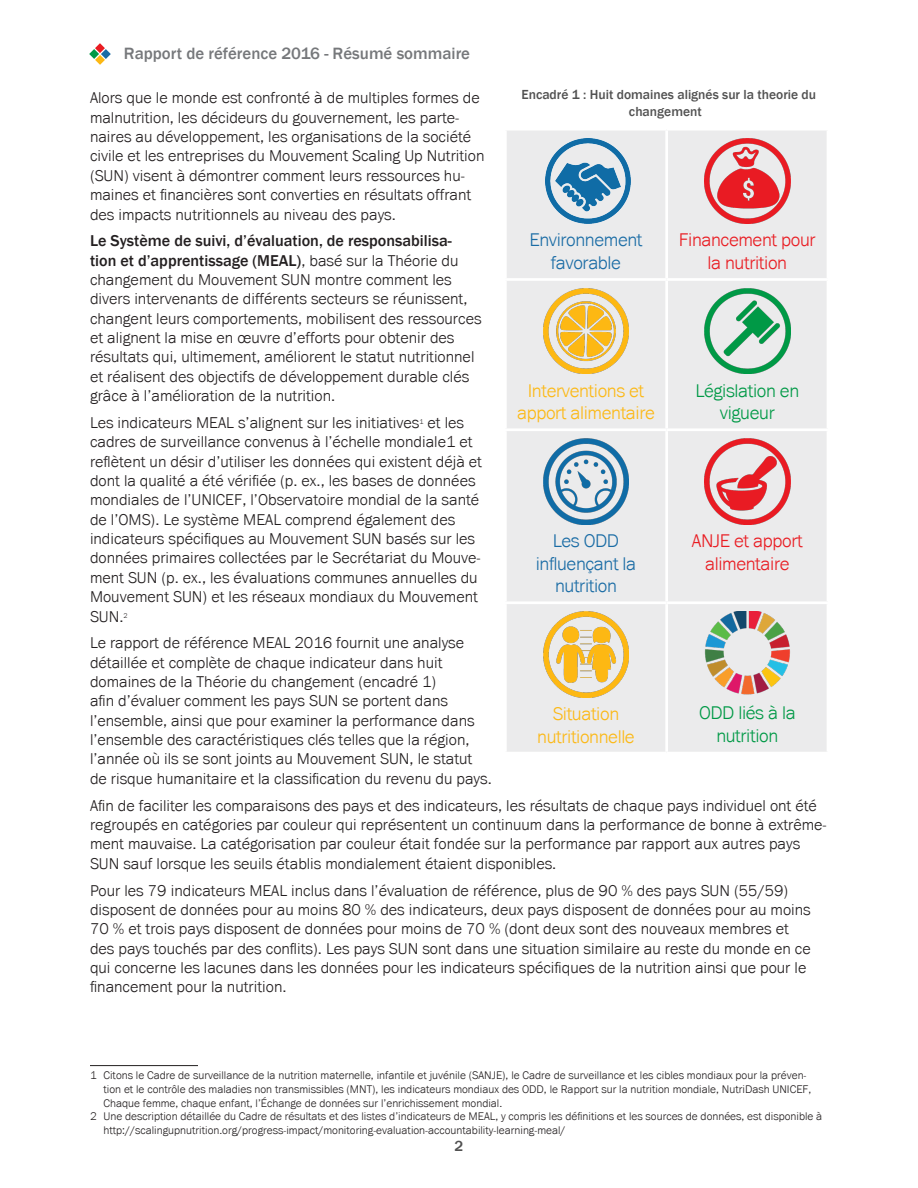
<style>
.page{position:relative;width:918px;height:1188px;background:#fff}
.page>*{position:absolute;margin:0;border:0;box-sizing:border-box;transform-origin:0 0}
.Paragraph_Style_1{font:300 18.9px/22.6px "Franklin Gothic URW";letter-spacing:-.02em;color:#fcb814;text-align:center}
.Paragraph_Style_1-2{font:300 18.9px/22.6px "Franklin Gothic URW";letter-spacing:-.02em;color:#e91c22;text-align:center}
.Paragraph_Style_1-3{font:300 18.9px/22.6px "Franklin Gothic URW";letter-spacing:-.02em;color:#009946;text-align:center}
.Paragraph_Style_1-4{font:300 18.9px/22.6px "Franklin Gothic URW";letter-spacing:-.02em;color:#1a6ca5;text-align:center}
.Heading_3{font:300 18.9px/22.6px "Franklin Gothic URW";letter-spacing:-.02em;color:#1a6ca5;text-align:center}
.t1{font:500 16.8px "Franklin Gothic";color:#76787b}
.t2{font:300 16.2px/19.4px "Franklin Gothic URW";color:#231f20}
.t3{font:500 15px "Franklin Gothic";color:#515151}
.t4{font:500 13.5px/16.2px "Franklin Gothic";color:#515151;text-align:center}
.Legends{font:300 11.4px/13.6px "Franklin Gothic URW";color:#231f20}
.t5{font:300 7.05px "Franklin Gothic URW";color:#231f20}
.s1{font-family:"Franklin Gothic";font-weight:500}
</style>
<div class="page">
<svg style="left:89px;top:43px;width:22px;height:22px"></svg>
<hr style="left:90px;top:1065px;width:108px;height:1px;background:#231f20">
<div style="left:507px;top:131px;width:320px;height:621px;background:#ebebec"></div>
<hr style="left:665px;top:131px;width:3px;height:147px;background:#fff">
<hr style="left:504px;top:278px;width:163px;height:3px;background:#fff">
<hr style="left:667px;top:278px;width:162px;height:3px;background:#fff">
<hr style="left:665px;top:281px;width:3px;height:147px;background:#fff">
<hr style="left:504px;top:428px;width:163px;height:3px;background:#fff">
<hr style="left:667px;top:428px;width:162px;height:3px;background:#fff">
<hr style="left:665px;top:431px;width:3px;height:170px;background:#fff">
<hr style="left:504px;top:601px;width:163px;height:3px;background:#fff">
<hr style="left:667px;top:601px;width:162px;height:3px;background:#fff">
<hr style="left:665px;top:604px;width:3px;height:148px;background:#fff">
<img style="left:545px;top:138px;width:86px;height:86px">
<img style="left:705px;top:138px;width:85px;height:86px">
<img style="left:543px;top:288px;width:86px;height:86px">
<img style="left:705px;top:288px;width:85px;height:86px">
<img style="left:543px;top:439px;width:86px;height:85px">
<img style="left:705px;top:439px;width:85px;height:85px">
<img style="left:543px;top:612px;width:86px;height:85px">
<img style="left:705px;top:612px;width:85px;height:85px">
<p class="t1" style="left:124px;top:43px;width:348px">Rapport de référence 2016 - Résumé sommaire</p>
<p class="t2" style="left:90px;top:88px;width:396px">Alors que le monde est confronté à de multiples formes de malnutrition, les décideurs du gouvernement, les parte&shy;naires au développement, les organisations de la société civile et les entreprises du Mouvement Scaling Up Nutrition (SUN) visent à démontrer comment leurs ressources hu&shy;maines et financières sont converties en résultats offrant des impacts nutritionnels au niveau des pays.</p>
<p class="t2" style="left:90px;top:231px;width:393px"><span class="s1">Le Système de suivi, d’évaluation, de responsabilisa&shy;tion et d’apprentissage (MEAL)</span>, basé sur la Théorie du changement du Mouvement SUN montre comment les divers intervenants de différents secteurs se réunissent, changent leurs comportements, mobilisent des ressources et alignent la mise en œuvre d’efforts pour obtenir des résultats qui, ultimement, améliorent le statut nutritionnel et réalisent des objectifs de développement durable clés grâce à l’amélioration de la nutrition.</p>
<p class="t2" style="left:90px;top:413px;width:331px">Les indicateurs MEAL s’alignent sur les initiatives</p>
<p class="t5" style="left:419px;top:417px;width:6px">1</p>
<p class="t4" style="left:521px;top:87px;width:296px">Encadré 1 : Huit domaines alignés sur la theorie du changement</p>
<p class="Heading_3" style="left:529px;top:228px;width:115px">Environnement favorable</p>
<p class="Paragraph_Style_1-2" style="left:679px;top:228px;width:138px">Financement pour la nutrition</p>
<p class="Paragraph_Style_1" style="left:517px;top:379px;width:139px">Interventions et apport alimentaire</p>
<p class="Paragraph_Style_1-3" style="left:695px;top:379px;width:105px">Législation en vigueur</p>
<p class="t2" style="left:90px;top:413px;width:394px;text-indent:338px">et les cadres de surveillance convenus à l’échelle mondiale1 et reflètent un désir d’utiliser les données qui existent déjà et dont la qualité a été vérifiée (p. ex., les bases de données mondiales de l’UNICEF, l’Observatoire mondial de la santé de l’OMS). Le système MEAL comprend également des indicateurs spécifiques au Mouvement SUN basés sur les données primaires collectées par le Secrétariat du Mouve&shy;ment SUN (p. ex., les évaluations communes annuelles du Mouvement SUN) et les réseaux mondiaux du Mouvement SUN.</p>
<p class="Paragraph_Style_1-4" style="left:536px;top:529px;width:102px">Les ODD influençant la nutrition</p>
<p class="Paragraph_Style_1-2" style="left:692px;top:529px;width:112px">ANJE et apport alimentaire</p>
<p class="t5" style="left:124px;top:611px;width:6px">2</p>
<p class="t2" style="left:90px;top:633px;width:403px">Le rapport de référence MEAL 2016 fournit une analyse détaillée et complète de chaque indicateur dans huit domaines de la Théorie du changement (encadré 1)<br>afin d’évaluer comment les pays SUN se portent dans l’ensemble, ainsi que pour examiner la performance dans l’ensemble des caractéristiques clés telles que la région, l’année où ils se sont joints au Mouvement SUN, le statut de risque humanitaire et la classification du revenu du pays.</p>
<p class="t2" style="left:90px;top:795px;width:738px">Afin de faciliter les comparaisons des pays et des indicateurs, les résultats de chaque pays individuel ont été regroupés en catégories par couleur qui représentent un continuum dans la performance de bonne à extrême&shy;ment mauvaise. La catégorisation par couleur était fondée sur la performance par rapport aux autres pays SUN sauf lorsque les seuils établis mondialement étaient disponibles.</p>
<p class="t2" style="left:90px;top:880px;width:722px">Pour les 79 indicateurs MEAL inclus dans l’évaluation de référence, plus de 90 % des pays SUN (55/59) disposent de données pour au moins 80 % des indicateurs, deux pays disposent de données pour au moins 70 % et trois pays disposent de données pour moins de 70 % (dont deux sont des nouveaux membres et des pays touchés par des conflits). Les pays SUN sont dans une situation similaire au reste du monde en ce qui concerne les lacunes dans les données pour les indicateurs spécifiques de la nutrition ainsi que pour le financement pour la nutrition.</p>
<p class="Paragraph_Style_1" style="left:537px;top:702px;width:99px">Situation nutritionnelle</p>
<p class="Paragraph_Style_1-3" style="left:699px;top:701px;width:98px">ODD liés à la nutrition</p>
<p class="Legends" style="left:104px;top:1068px;width:709px;text-indent:-14px">1 Citons le Cadre de surveillance de la nutrition maternelle, infantile et juvénile (SANJE), le Cadre de surveillance et les cibles mondiaux pour la préven&shy;tion et le contrôle des maladies non transmissibles (MNT), les indicateurs mondiaux des ODD, le Rapport sur la nutrition mondiale, NutriDash UNICEF,<br>Chaque femme, chaque enfant, l’Échange de données sur l’enrichissement mondial.</p>
<p class="Legends" style="left:104px;top:1109px;width:720px;text-indent:-14px">2 Une description détaillée du Cadre de résultats et des listes d’indicateurs de MEAL, y compris les définitions et les sources de données, est disponible à http://scalingupnutrition.org/progress-impact/monitoring-evaluation-accountability-learning-meal/</p>
<p class="t3" style="left:455px;top:1136px;width:10px">2</p>
</div>
